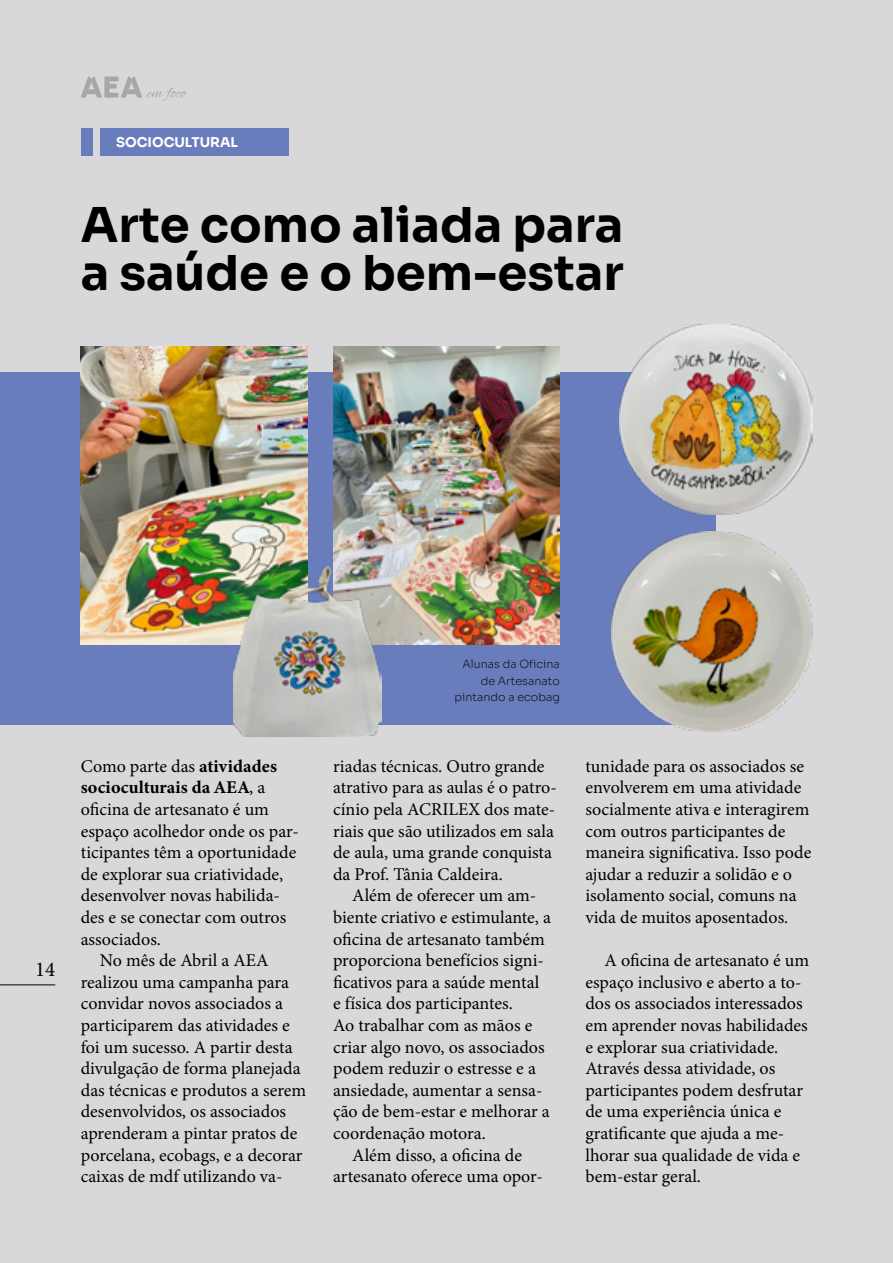
<style>
.page{position:relative;width:893px;height:1263px;background:#d8d7d9}
.page>*{position:absolute;margin:0;border:0;box-sizing:border-box;transform-origin:0 0}
.t1{font:700 48px/48px "Sora";color:#000}
.t2{font:21px "Minion Pro";color:#000}
.t3{font:18px/21.6px "Minion Pro";color:#000}
.t4{font:18px "Minion Variable Concept";letter-spacing:.005em;color:#000}
.t5{font:700 13.5px "Sora";color:#fff}
.t6{font:200 11.25px/16.5px "Sora";color:#000;text-align:right}
.s1{font-family:"Minion Variable Concept"}
.s2{font-family:"Minion Pro"}
</style>
<div class="page">
<div style="left:100px;top:128px;width:188px;height:27px;background:#697dbd"></div>
<div style="left:0;top:372px;width:716px;height:353px;background:#697dbd"></div>
<div style="left:81px;top:128px;width:11px;height:27px;background:#697dbd"></div>
<img style="left:81px;top:346px;width:227px;height:299px">
<img style="left:333px;top:347px;width:227px;height:298px">
<img style="left:234px;top:567px;width:148px;height:170px">
<img style="left:619px;top:323px;width:193px;height:191px">
<img style="left:611px;top:531px;width:201px;height:201px">
<p class="t5" style="left:116px;top:131px;width:124px">SOCIOCULTURAL</p>
<h1 class="t1" style="left:81px;top:197px;width:544px">Arte como aliada para a saúde e o bem-estar</h1>
<p class="t2" style="left:35px;top:955px;width:22px">14</p>
<p class="t3" style="left:81px;top:755px;width:198px">Como parte das <span class="s1">atividades</span></p>
<p class="t4" style="left:81px;top:775px;width:186px">socioculturais da AEA<span class="s2">, a</span></p>
<p class="t3" style="left:81px;top:798px;width:190px">oficina de artesanato é um</p>
<p class="t3" style="left:81px;top:820px;width:219px">espaço acolhedor onde os par-</p>
<p class="t3" style="left:81px;top:842px;width:217px">ticipantes têm a oportunidade</p>
<p class="t3" style="left:81px;top:863px;width:204px">de explorar sua criatividade,</p>
<p class="t3" style="left:81px;top:885px;width:201px">desenvolver novas habilida-</p>
<p class="t3" style="left:81px;top:906px;width:207px">des e se conectar com outros</p>
<p class="t3" style="left:81px;top:928px;width:82px">associados.</p>
<p class="t3" style="left:100px;top:950px;width:170px">No mês de Abril a AEA</p>
<p class="t3" style="left:81px;top:971px;width:210px">realizou uma campanha para</p>
<p class="t3" style="left:81px;top:993px;width:204px">convidar novos associados a</p>
<p class="t3" style="left:81px;top:1014px;width:211px">participarem das atividades e</p>
<p class="t3" style="left:81px;top:1036px;width:213px">foi um sucesso. A partir desta</p>
<p class="t3" style="left:81px;top:1058px;width:221px">divulgação de forma planejada</p>
<p class="t3" style="left:81px;top:1079px;width:227px">das técnicas e produtos a serem</p>
<p class="t3" style="left:81px;top:1101px;width:207px">desenvolvidos, os associados</p>
<p class="t3" style="left:81px;top:1122px;width:218px">aprenderam a pintar pratos de</p>
<p class="t3" style="left:81px;top:1144px;width:223px">porcelana, ecobags, e a decorar</p>
<p class="t3" style="left:81px;top:1166px;width:203px">caixas de mdf utilizando va-</p>
<p class="t6" style="left:454px;top:655px;width:107px">Alunas da Oficina de Artesanato pintando a ecobag</p>
<p class="t3" style="left:333px;top:755px;width:225px">riadas técnicas. Outro grande atrativo para as aulas é o patro&shy;cínio pela ACRILEX dos mate&shy;riais que são utilizados em sala de aula, uma grande conquista da Prof. Tânia Caldeira.</p>
<p class="t3" style="left:352px;top:885px;width:186px">Além de oferecer um am-</p>
<p class="t3" style="left:333px;top:906px;width:219px">biente criativo e estimulante, a</p>
<p class="t3" style="left:333px;top:928px;width:213px">oficina de artesanato também</p>
<p class="t3" style="left:333px;top:950px;width:212px">proporciona benefícios signi-</p>
<p class="t3" style="left:333px;top:971px;width:208px">ficativos para a saúde mental</p>
<p class="t3" style="left:333px;top:993px;width:181px">e física dos participantes.</p>
<p class="t3" style="left:333px;top:1014px;width:201px">Ao trabalhar com as mãos e</p>
<p class="t3" style="left:333px;top:1036px;width:213px">criar algo novo, os associados</p>
<p class="t3" style="left:333px;top:1058px;width:204px">podem reduzir o estresse e a</p>
<p class="t3" style="left:333px;top:1079px;width:211px">ansiedade, aumentar a sensa-</p>
<p class="t3" style="left:333px;top:1101px;width:218px">ção de bem-estar e melhorar a</p>
<p class="t3" style="left:333px;top:1122px;width:154px">coordenação motora.</p>
<p class="t3" style="left:352px;top:1144px;width:171px">Além disso, a oficina de</p>
<p class="t3" style="left:333px;top:1166px;width:211px">artesanato oferece uma opor-</p>
<p class="t3" style="left:585px;top:755px;width:227px">tunidade para os associados se envolverem em uma atividade socialmente ativa e interagirem com outros participantes de maneira significativa. Isso pode ajudar a reduzir a solidão e o isolamento social, comuns na vida de muitos aposentados.</p>
<p class="t3" style="left:585px;top:950px;width:225px;text-indent:19px">A oficina de artesanato é um espaço inclusivo e aberto a to&shy;dos os associados interessados em aprender novas habilidades e explorar sua criatividade.<br>Através dessa atividade, os participantes podem desfrutar de uma experiência única e gratificante que ajuda a me&shy;lhorar sua qualidade de vida e bem-estar geral.</p>
</div>
